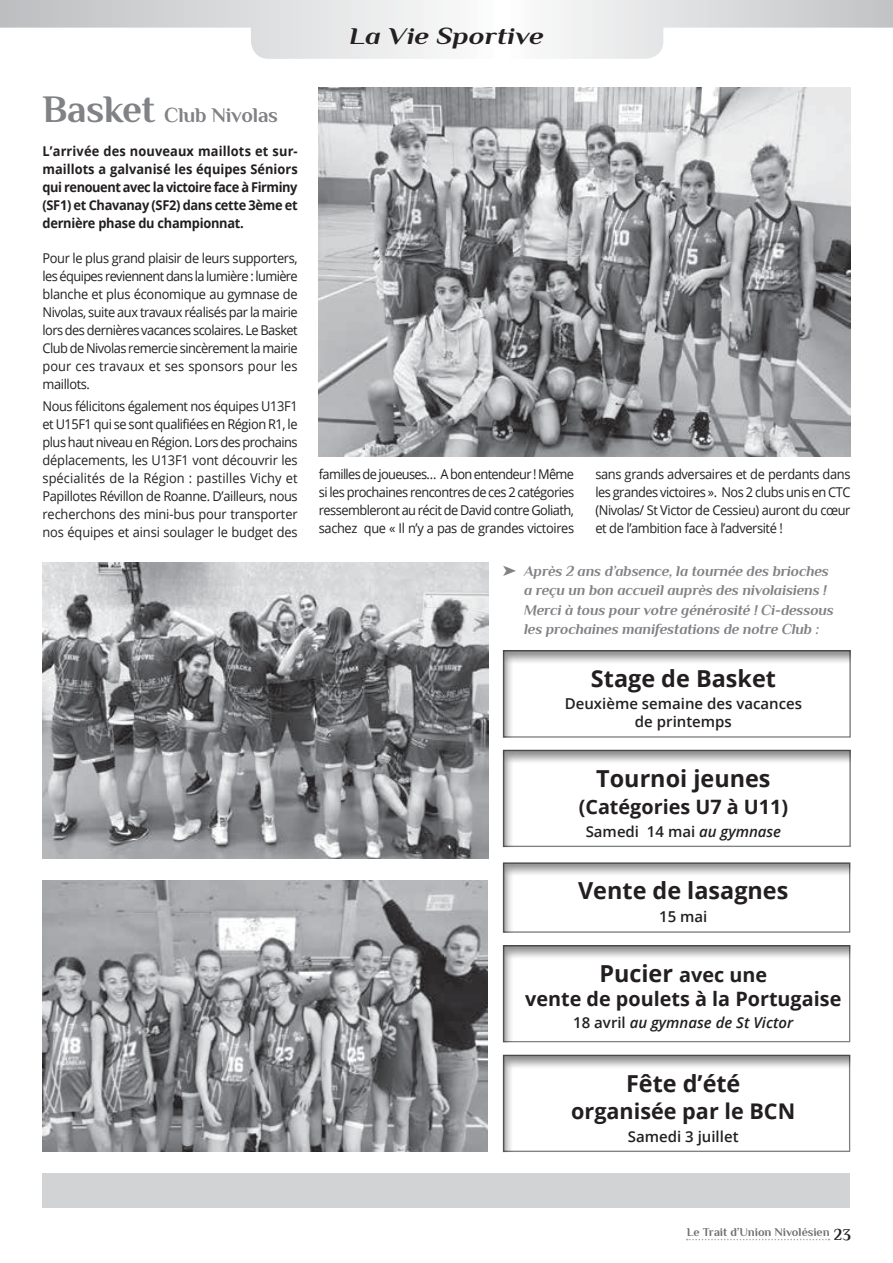
<style>
.page{position:relative;width:893px;height:1263px;background:#fff}
.page>*{position:absolute;margin:0;border:0;box-sizing:border-box;transform-origin:0 0}
.t1{font:italic 700 24px "Philosopher";color:#231f20;scale:1.2 1}
.t2{font:700 23.4px "Open Sans";color:#231f20}
.t3{font:700 21.6px "Open Sans";color:#231f20}
.t4{font:700 21px "Philosopher";letter-spacing:-.01em;color:#808285}
.t5{font:700 19.8px/24px "Open Sans";color:#231f20;text-align:center}
.t6{font:italic 700 15px/19.5px "Philosopher";letter-spacing:-.01em;color:#808285}
.t7{font:600 15px/18px "Open Sans";color:#231f20;text-align:center}
.t8{font:italic 600 15px "Open Sans";color:#231f20}
.t9{font:13.5px/18px "Open Sans";letter-spacing:-.03em;color:#231f20;text-align:justify;scale:.95 1}
.t10{font:700 13.5px/18px "Open Sans";letter-spacing:-.02em;color:#231f20;text-align:justify;scale:.95 1}
.t11{font:700 12px "Philosopher";color:#6d6f71}
.s1{font-size:39px}
.s2{font-style:italic}
.s3{font-size:23.4px}
.s4{font-style:normal}
.s5{font-size:16.5px;color:#231f20}
</style>
<div class="page">
<svg style="left:0;top:0;width:893px;height:59px"></svg>
<svg style="left:687px;top:1239px;width:142px;height:1px"></svg>
<img style="left:318px;top:87px;width:532px;height:369px">
<div style="left:502px;top:748px;width:350px;height:101px;background:#231f20;opacity:.5"></div>
<div style="left:500px;top:1053px;width:351px;height:100px;background:#231f20;opacity:.5"></div>
<div style="left:502px;top:943px;width:350px;height:101px;background:#231f20;opacity:.5"></div>
<div style="left:502px;top:648px;width:350px;height:90px;background:#231f20;opacity:.5"></div>
<div style="left:502px;top:861px;width:350px;height:73px;background:#231f20;opacity:.5"></div>
<img style="left:43px;top:562px;width:445px;height:296px">
<img style="left:43px;top:881px;width:445px;height:270px">
<div style="left:43px;top:1174px;width:807px;height:34px;background:#d1d3d4"></div>
<h3 class="t4" style="left:43px;top:101px;width:237px"><span class="s1">Basket</span> Club Nivolas</h3>
<p class="t10" style="left:43px;top:141px;width:270px">L’arrivée des nouveaux maillots et sur&shy;maillots a galvanisé les équipes Séniors qui renouent avec la victoire face à Firminy (SF1) et Chavanay (SF2) dans cette 3ème et dernière phase du championnat.</p>
<p class="t9" style="left:43px;top:248px;width:270px">Pour le plus grand plaisir de leurs supporters, les équipes reviennent dans la lumière : lumière blanche et plus économique au gymnase de Nivolas, suite aux travaux réalisés par la mairie lors des dernières vacances scolaires. Le Basket Club de Nivolas remercie sincèrement la mairie pour ces travaux et ses sponsors pour les maillots.</p>
<p class="t9" style="left:43px;top:397px;width:270px">Nous félicitons également nos équipes U13F1 et U15F1 qui se sont qualifiées en Région R1, le plus haut niveau en Région. Lors des prochains déplacements, les U13F1 vont découvrir les spécialités de la Région : pastilles Vichy et Papillotes Révillon de Roanne. D’ailleurs, nous recherchons des mini-bus pour transporter nos équipes et ainsi soulager le budget des</p>
<h1 class="t1" style="left:349px;top:19px;width:164px">La Vie Sportive</h1>
<p class="t9" style="left:319px;top:465px;width:270px">familles de joueuses… A bon entendeur ! Même si les prochaines rencontres de ces 2 catégories ressembleront au récit de David contre Goliath, sachez que « Il n’y a pas de grandes victoires</p>
<p class="t9" style="left:595px;top:465px;width:270px">sans grands adversaires et de perdants dans les grandes victoires ». Nos 2 clubs unis en CTC (Nivolas/ St Victor de Cessieu) auront du cœur et de l’ambition face à l’adversité !</p>
<p class="t6" style="left:524px;top:561px;width:311px;text-indent:-21px">➤ Après 2 ans d’absence, la tournée des brioches a reçu un bon accueil auprès des nivolaisiens !<br>Merci à tous pour votre générosité ! Ci-dessous les prochaines manifestations de notre Club :</p>
<h2 class="t2" style="left:591px;top:662px;width:187px">Stage de Basket</h2>
<p class="t7" style="left:565px;top:694px;width:239px">Deuxième semaine des vacances de printemps</p>
<h2 class="t2" style="left:596px;top:762px;width:176px">Tournoi jeunes</h2>
<h3 class="t5" style="left:579px;top:795px;width:211px">(Catégories U7 à U11)</h3>
<p class="t7" style="left:586px;top:822px;width:197px">Samedi 14 mai <span class="s2">au gymnase</span></p>
<h2 class="t2" style="left:578px;top:874px;width:212px">Vente de lasagnes</h2>
<p class="t7" style="left:659px;top:907px;width:50px">15 mai</p>
<h3 class="t5" style="left:525px;top:962px;width:318px"><span class="s3">Pucier</span> avec une<br>vente de poulets à la Portugaise</h3>
<p class="t8" style="left:573px;top:1012px;width:222px"><span class="s4">18 avril</span> au gymnase de St Victor</p>
<h2 class="t2" style="left:626px;top:1066px;width:116px">Fête d’été</h2>
<h3 class="t3" style="left:571px;top:1096px;width:226px">organisée par le BCN</h3>
<p class="t7" style="left:628px;top:1127px;width:112px">Samedi 3 juillet</p>
<p class="t11" style="left:687px;top:1224px;width:165px">Le Trait d’Union Nivolésien <span class="s5">23</span></p>
</div>
